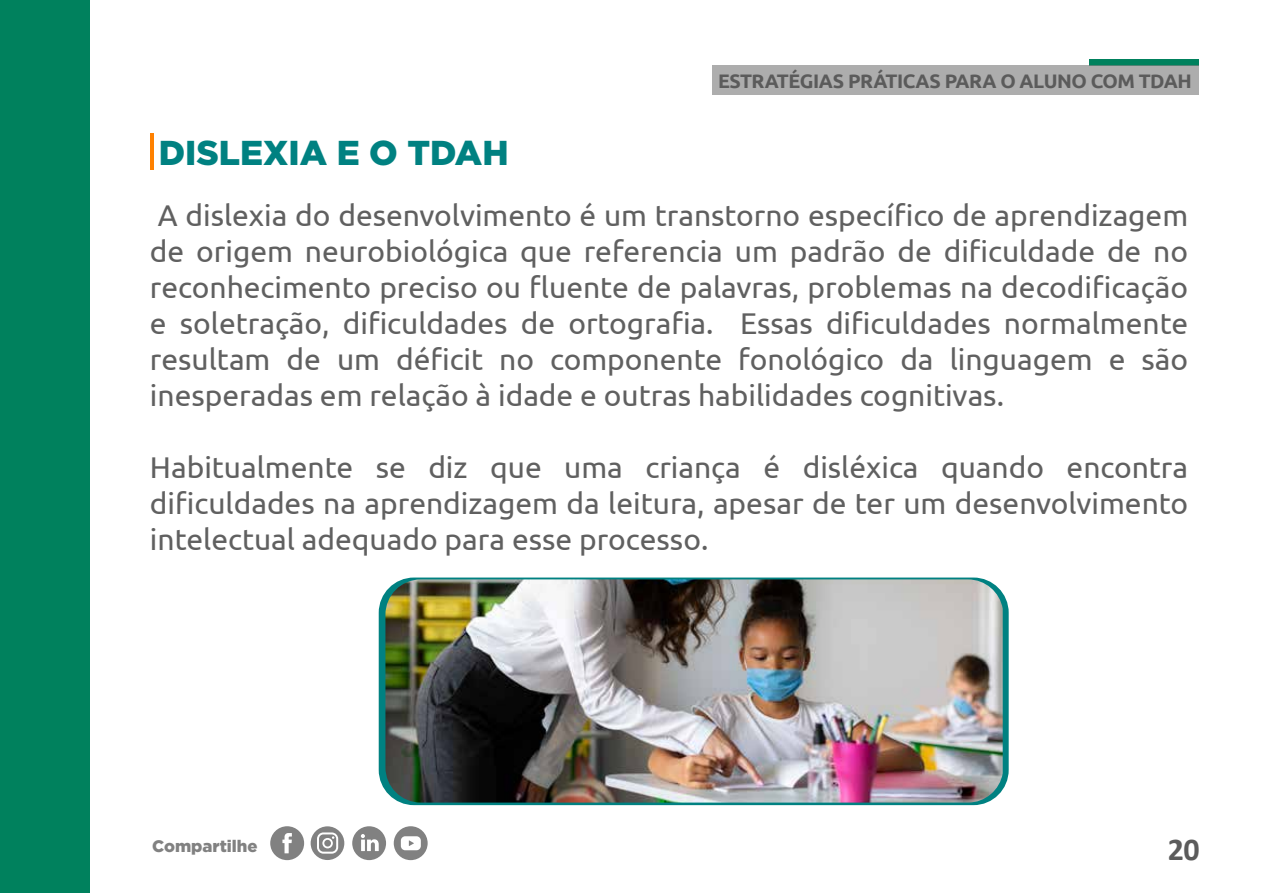
<style>
.page{position:relative;width:1263px;height:893px;background:#fff}
.page>*{position:absolute;margin:0;border:0;box-sizing:border-box;transform-origin:0 0}
.t1{font:900 34.5px "Gotham";color:#008181}
.t2{font:700 31.95px "Calibri";color:#5b5b5b}
.t3{font:30px/36px "Ubuntu";color:#606060;text-align:justify}
.t4{font:700 19.5px "Ubuntu";letter-spacing:-.025em;color:#5b5b5b}
.t5{font:900 16.65px "Gotham";color:#818181}
</style>
<div class="page">
<div style="left:379px;top:578px;width:630px;height:227px;background:#008181;border-radius:35px"></div>
<img style="left:385px;top:579px;width:618px;height:224px">
<div style="left:1090px;top:60px;width:109px;height:6px;background:#00815d"></div>
<div style="left:0;top:0;width:89px;height:893px;background:#00815d"></div>
<div style="left:270px;top:826px;width:34px;height:34px;background:#818181;border-radius:50%"></div>
<svg style="left:282px;top:833px;width:10px;height:20px"></svg>
<div style="left:394px;top:826px;width:34px;height:34px;background:#818181;border-radius:50%"></div>
<svg style="left:401px;top:836px;width:20px;height:14px"></svg>
<svg style="left:311px;top:826px;width:33px;height:34px"></svg>
<div style="left:352px;top:826px;width:34px;height:34px;background:#818181;border-radius:50%"></div>
<svg style="left:361px;top:834px;width:18px;height:17px"></svg>
<hr style="left:151px;top:134px;width:3px;height:36px;background:#ff8100">
<div style="left:713px;top:66px;width:486px;height:29px;background:#adadad"></div>
<p class="t4" style="left:718px;top:69px;width:475px">ESTRATÉGIAS PRÁTICAS PARA O ALUNO COM TDAH</p>
<p class="t1" style="left:159px;top:133px;width:351px">DISLEXIA E O TDAH</p>
<p class="t3" style="left:150px;top:196px;width:1040px">A dislexia do desenvolvimento é um transtorno específico de aprendizagem de origem neurobiológica que referencia um padrão de dificuldade de no reconhecimento preciso ou fluente de palavras, problemas na decodificação e soletração, dificuldades de ortografia. Essas dificuldades normalmente resultam de um déficit no componente fonológico da linguagem e são inesperadas em relação à idade e outras habilidades cognitivas.</p>
<p class="t3" style="left:150px;top:448px;width:1040px">Habitualmente se diz que uma criança é disléxica quando encontra dificuldades na aprendizagem da leitura, apesar de ter um desenvolvimento intelectual adequado para esse processo.</p>
<p class="t5" style="left:152px;top:836px;width:107px">Compartilhe</p>
<p class="t2" style="left:1168px;top:827px;width:33px">20</p>
</div>
